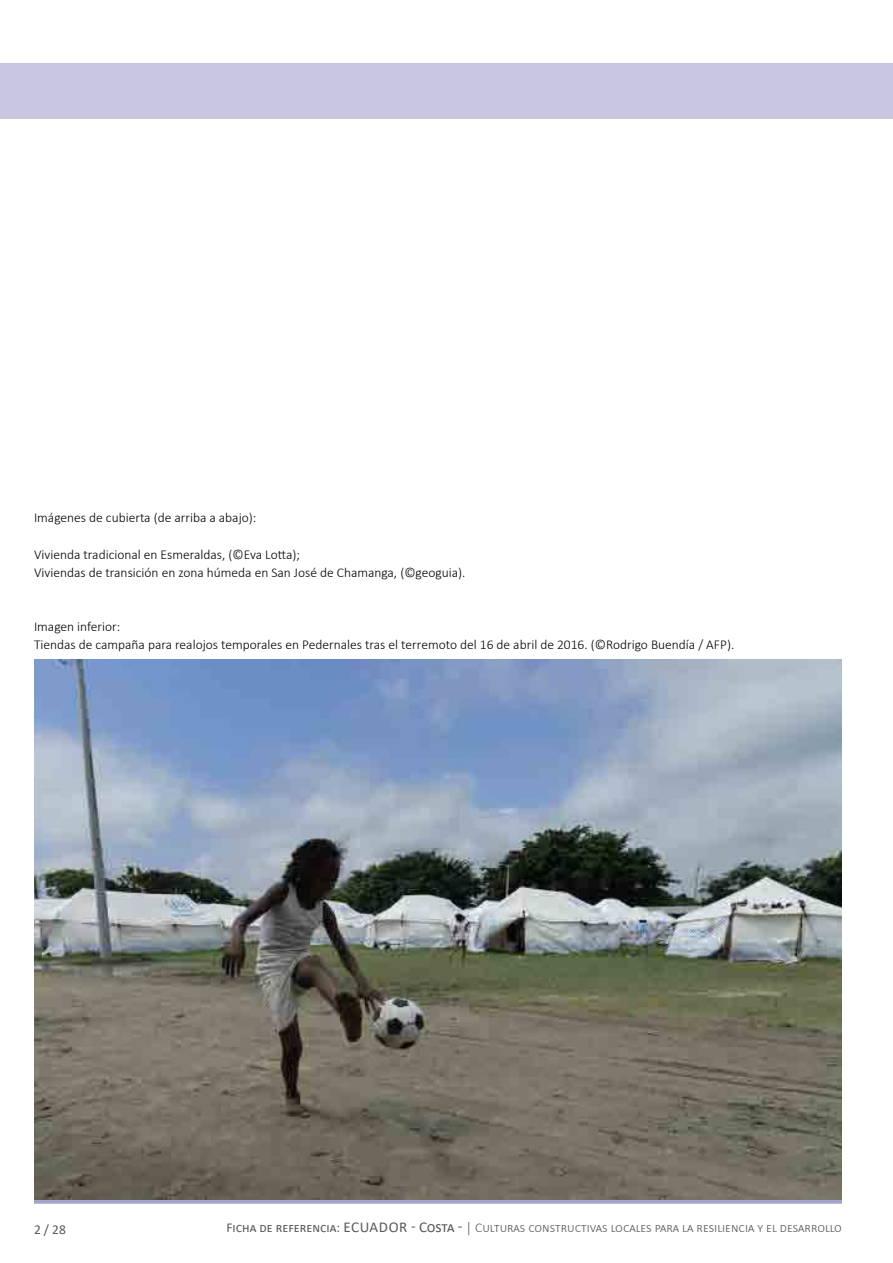
<style>
.page{position:relative;width:893px;height:1263px;background:#fff}
.page>*{position:absolute;margin:0;border:0;box-sizing:border-box;transform-origin:0 0}
.t1{font:300 13.5px/18px "Calibri";color:#000}
.t2{font:300 13.5px "Calibri";color:#58595b}
.t3{font:13.5px "Calibri";color:#58595b}
.s1{font-weight:400}
.s2{font-weight:400;font-size:15px}
</style>
<div class="page">
<div style="left:34px;top:1199px;width:808px;height:5px;background:#a4a3ca"></div>
<div style="left:0;top:64px;width:893px;height:55px;background:#c8c7df"></div>
<img style="left:34px;top:660px;width:808px;height:539px">
<p class="t1" style="left:34px;top:509px;width:224px">Imágenes de cubierta (de arriba a abajo):</p>
<p class="t1" style="left:34px;top:545px;width:433px">Vivienda tradicional en Esmeraldas, (©Eva Lotta);<br>Viviendas de transición en zona húmeda en San José de Chamanga, (©geoguia).</p>
<p class="t1" style="left:34px;top:617px;width:702px">Imagen inferior:<br>Tiendas de campaña para realojos temporales en Pedernales tras el terremoto del 16 de abril de 2016. (©Rodrigo Buendía / AFP).</p>
<p class="t3" style="left:34px;top:1220px;width:33px">2 / 28</p>
<p class="t2" style="left:226px;top:1219px;width:617px"><span class="s1">Ficha de referencia:</span> <span class="s2">ECUADOR - Costa -</span> │ Culturas constructivas locales para la resiliencia y el desarrollo</p>
</div>
